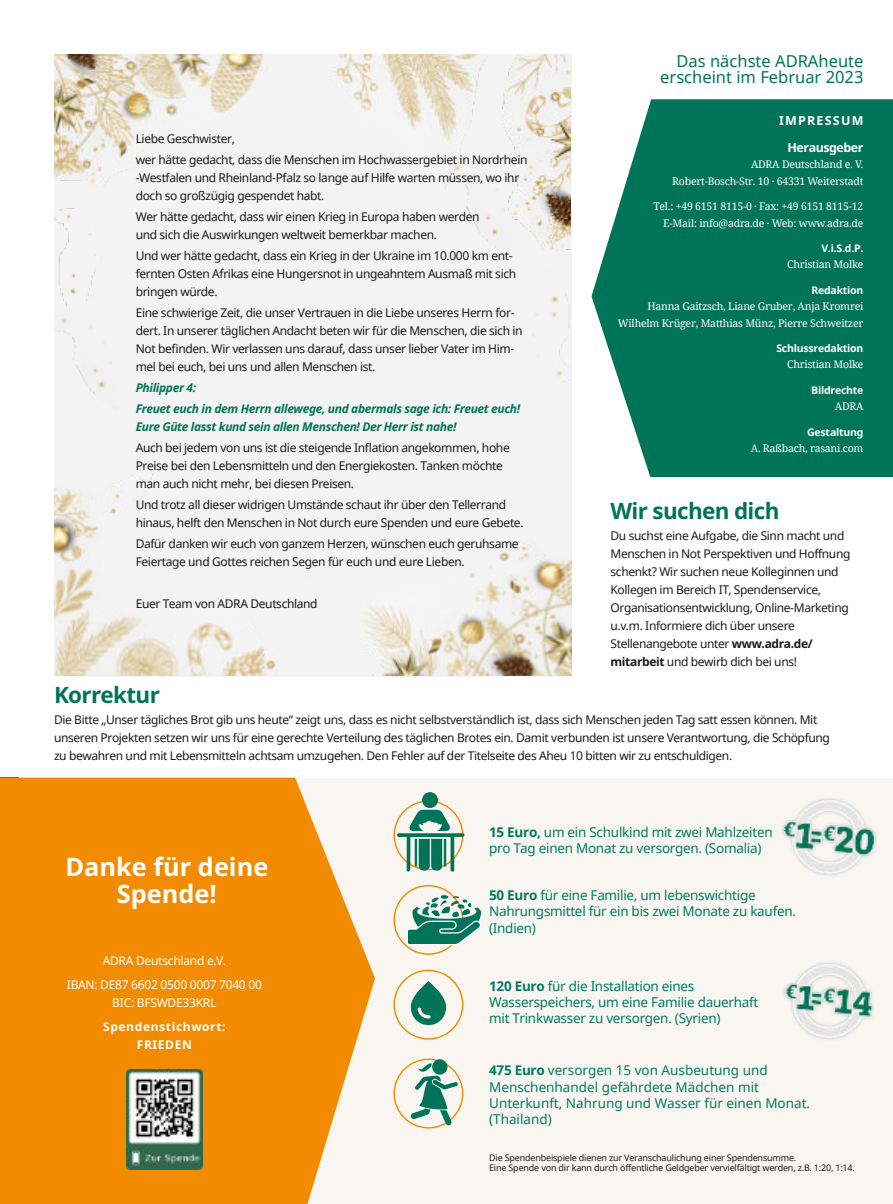
<style>
.page{position:relative;width:893px;height:1204px;background:#fff}
.page>*{position:absolute;margin:0;border:0;box-sizing:border-box;transform-origin:0 0}
.t1{font:700 25.35px/27px "Noto Sans";color:#fff;text-align:center}
.t2{font:700 22.5px "Noto Sans";letter-spacing:-.03em;color:#007458}
.t3{font:16.5px/16.5px "Noto Sans";color:#007458;text-align:right}
.t4{font:13.5px/16.2px "Noto Sans";letter-spacing:-.02em;color:#007a5f}
.t5{font:13.5px/16.2px "Noto Sans";color:#007a61}
.t6{font:13.5px/16.2px "Noto Sans";letter-spacing:-.02em;color:#007a61}
.t7{font:700 12.45px/26.8px "Noto Sans";letter-spacing:-.035em;color:#fff;text-align:right}
.t8{font:12px/18px "Noto Sans";letter-spacing:-.03em;color:#1a1a18}
.t9{font:italic 700 12px/21px "Noto Sans";letter-spacing:-.03em;color:#007458}
.t10{font:12px/24px "Noto Sans";letter-spacing:-.02em;color:#fff;text-align:center}
.t11{font:700 12px/18px "Noto Sans";letter-spacing:.055em;color:#fff;text-align:center}
.t12{font:10.5px/16.5px "Noto Serif";letter-spacing:-.02em;color:#fff;text-align:right}
.t13{font:700 10.5px "Noto Sans";letter-spacing:-.02em;color:#fff}
.t14{font:9px/10.8px "Noto Sans";letter-spacing:-.02em;color:#1a1a18}
.s1{font-weight:700}
</style>
<div class="page">
<div style="left:257px;top:777px;width:636px;height:426px;background:#f9f6f2"></div>
<svg style="left:591px;top:99px;width:302px;height:378px;background:#198268"></svg>
<svg style="left:0;top:777px;width:375px;height:426px;background:#f29518"></svg>
<img style="left:126px;top:1069px;width:77px;height:100px">
<div style="left:393px;top:969px;width:70px;height:70px;border:1px solid #f28b00;border-radius:50%"></div>
<div style="left:393px;top:1058px;width:70px;height:70px;border:1px solid #f28b00;border-radius:50%"></div>
<svg style="left:407px;top:895px;width:75px;height:50px"></svg>
<div style="left:54px;top:54px;width:518px;height:622px;background:#f3f3f3"></div>
<img style="left:54px;top:469px;width:222px;height:206px">
<img style="left:366px;top:541px;width:205px;height:134px">
<img style="left:532px;top:294px;width:39px;height:88px">
<img style="left:54px;top:208px;width:42px;height:86px">
<img style="left:56px;top:294px;width:56px;height:101px">
<img style="left:466px;top:188px;width:33px;height:60px">
<img style="left:502px;top:54px;width:69px;height:197px">
<img style="left:334px;top:54px;width:155px;height:136px">
<img style="left:54px;top:54px;width:210px;height:130px">
<svg style="left:411px;top:981px;width:35px;height:43px"></svg>
<svg style="left:410px;top:1059px;width:48px;height:66px"></svg>
<svg style="left:397px;top:792px;width:67px;height:80px"></svg>
<img style="left:782px;top:798px;width:94px;height:78px">
<img style="left:784px;top:962px;width:90px;height:78px">
<p class="t8" style="left:136px;top:128px;width:393px;line-height:21px">Liebe Geschwister,<br>wer hätte gedacht, dass die Menschen im Hochwassergebiet in Nordrhein</p>
<p class="t8" style="left:136px;top:168px;width:385px">-Westfalen und Rheinland-Pfalz so lange auf Hilfe warten müssen, wo ihr doch so großzügig gespendet habt.</p>
<p class="t8" style="left:136px;top:207px;width:345px">Wer hätte gedacht, dass wir einen Krieg in Europa haben werden und sich die Auswirkungen weltweit bemerkbar machen.</p>
<p class="t8" style="left:136px;top:246px;width:382px">Und wer hätte gedacht, dass ein Krieg in der Ukraine im 10.000 km ent&shy;fernten Osten Afrikas eine Hungersnot in ungeahntem Ausmaß mit sich bringen würde.</p>
<p class="t8" style="left:136px;top:303px;width:388px">Eine schwierige Zeit, die unser Vertrauen in die Liebe unseres Herrn for&shy;dert. In unserer täglichen Andacht beten wir für die Menschen, die sich in Not befinden. Wir verlassen uns darauf, dass unser lieber Vater im Him&shy;mel bei euch, bei uns und allen Menschen ist.</p>
<p class="t9" style="left:136px;top:377px;width:386px">Philipper 4:<br>Freuet euch in dem Herrn allewege, und abermals sage ich: Freuet euch!</p>
<p class="t9" style="left:136px;top:416px;width:322px">Eure Güte lasst kund sein allen Menschen! Der Herr ist nahe!</p>
<p class="t8" style="left:136px;top:438px;width:376px">Auch bei jedem von uns ist die steigende Inflation angekommen, hohe<br>Preise bei den Lebensmitteln und den Energiekosten. Tanken möchte man auch nicht mehr, bei diesen Preisen.</p>
<p class="t8" style="left:136px;top:495px;width:389px">Und trotz all dieser widrigen Umstände schaut ihr über den Tellerrand hinaus, helft den Menschen in Not durch eure Spenden und eure Gebete.</p>
<p class="t8" style="left:136px;top:534px;width:384px">Dafür danken wir euch von ganzem Herzen, wünschen euch geruhsame<br>Feiertage und Gottes reichen Segen für euch und eure Lieben.</p>
<p class="t8" style="left:136px;top:594px;width:183px">Euer Team von ADRA Deutschland</p>
<h3 class="t3" style="left:660px;top:52px;width:205px">Das nächste ADRAheute erscheint im Februar 2023</h3>
<p class="t7" style="left:779px;top:107px;width:86px">IMPRESSUM<br>Herausgeber</p>
<p class="t12" style="left:672px;top:156px;width:193px">ADRA Deutschland e. V.<br>Robert-Bosch-Str. 10 · 64331 Weiterstadt</p>
<p class="t12" style="left:654px;top:198px;width:211px">Tel.: +49 6151 8115-0 · Fax: +49 6151 8115-12<br>E-Mail: info@adra.de · Web: www.adra.de</p>
<p class="t13" style="left:821px;top:240px;width:44px">V.i.S.d.P.</p>
<p class="t12" style="left:787px;top:256px;width:78px">Christian Molke</p>
<p class="t13" style="left:811px;top:282px;width:54px">Redaktion</p>
<p class="t12" style="left:618px;top:298px;width:247px">Hanna Gaitzsch, Liane Gruber, Anja Kromrei<br>Wilhelm Krüger, Matthias Münz, Pierre Schweitzer</p>
<p class="t13" style="left:776px;top:341px;width:89px">Schlussredaktion</p>
<p class="t12" style="left:787px;top:356px;width:78px">Christian Molke</p>
<p class="t13" style="left:811px;top:382px;width:54px">Bildrechte</p>
<p class="t12" style="left:835px;top:398px;width:30px">ADRA</p>
<p class="t13" style="left:807px;top:424px;width:58px">Gestaltung</p>
<p class="t12" style="left:751px;top:440px;width:114px">A. Raßbach, rasani.com</p>
<h2 class="t2" style="left:611px;top:495px;width:170px">Wir suchen dich</h2>
<p class="t8" style="left:611px;top:526px;width:241px">Du suchst eine Aufgabe, die Sinn macht und Menschen in Not Perspektiven und Hoffnung schenkt? Wir suchen neue Kolleginnen und Kollegen im Bereich IT, Spendenservice, Organisationsentwicklung, Online-Marketing u.v.m. Informiere dich über unsere Stellenangebote unter <span class="s1">www.adra.de/ mitarbeit</span> und bewirb dich bei uns!</p>
<h2 class="t2" style="left:54px;top:679px;width:107px">Korrektur</h2>
<p class="t8" style="left:54px;top:710px;width:777px">Die Bitte „Unser tägliches Brot gib uns heute“ zeigt uns, dass es nicht selbstverständlich ist, dass sich Menschen jeden Tag satt essen können. Mit unseren Projekten setzen wir uns für eine gerechte Verteilung des täglichen Brotes ein. Damit verbunden ist unsere Verantwortung, die Schöpfung zu bewahren und mit Lebensmitteln achtsam umzugehen. Den Fehler auf der Titelseite des Aheu 10 bitten wir zu entschuldigen.</p>
<h1 class="t1" style="left:65px;top:852px;width:204px">Danke für deine<br>Spende!</h1>
<p class="t10" style="left:67px;top:948px;width:197px">ADRA Deutschland e.V.<br>IBAN: DE87 6602 0500 0007 7040 00</p>
<p class="t10" style="left:112px;top:990px;width:106px">BIC: BFSWDE33KRL</p>
<p class="t11" style="left:103px;top:1017px;width:124px">Spendenstichwort:<br>FRIEDEN</p>
<p class="t4" style="left:489px;top:823px;width:285px"><span class="s1">15 Euro,</span> um ein Schulkind mit zwei Mahlzeiten pro Tag einen Monat zu versorgen. (Somalia)</p>
<p class="t4" style="left:489px;top:886px;width:308px"><span class="s1">50 Euro</span> für eine Familie, um lebenswichtige<br>Nahrungsmittel für ein bis zwei Monate zu kaufen. (Indien)</p>
<p class="t6" style="left:489px;top:977px;width:271px"><span class="s1">120 Euro</span> für die Installation eines<br>Wasserspeichers, um eine Familie dauerhaft mit Trinkwasser zu versorgen. (Syrien)</p>
<p class="t5" style="left:489px;top:1061px;width:323px"><span class="s1">475 Euro</span> versorgen 15 von Ausbeutung und Menschenhandel gefährdete Mädchen mit Unterkunft, Nahrung und Wasser für einen Monat. (Thailand)</p>
<p class="t14" style="left:489px;top:1151px;width:367px">Die Spendenbeispiele dienen zur Veranschaulichung einer Spendensumme.<br>Eine Spende von dir kann durch öffentliche Geldgeber vervielfältigt werden, z.B. 1:20, 1:14.</p>
</div>
